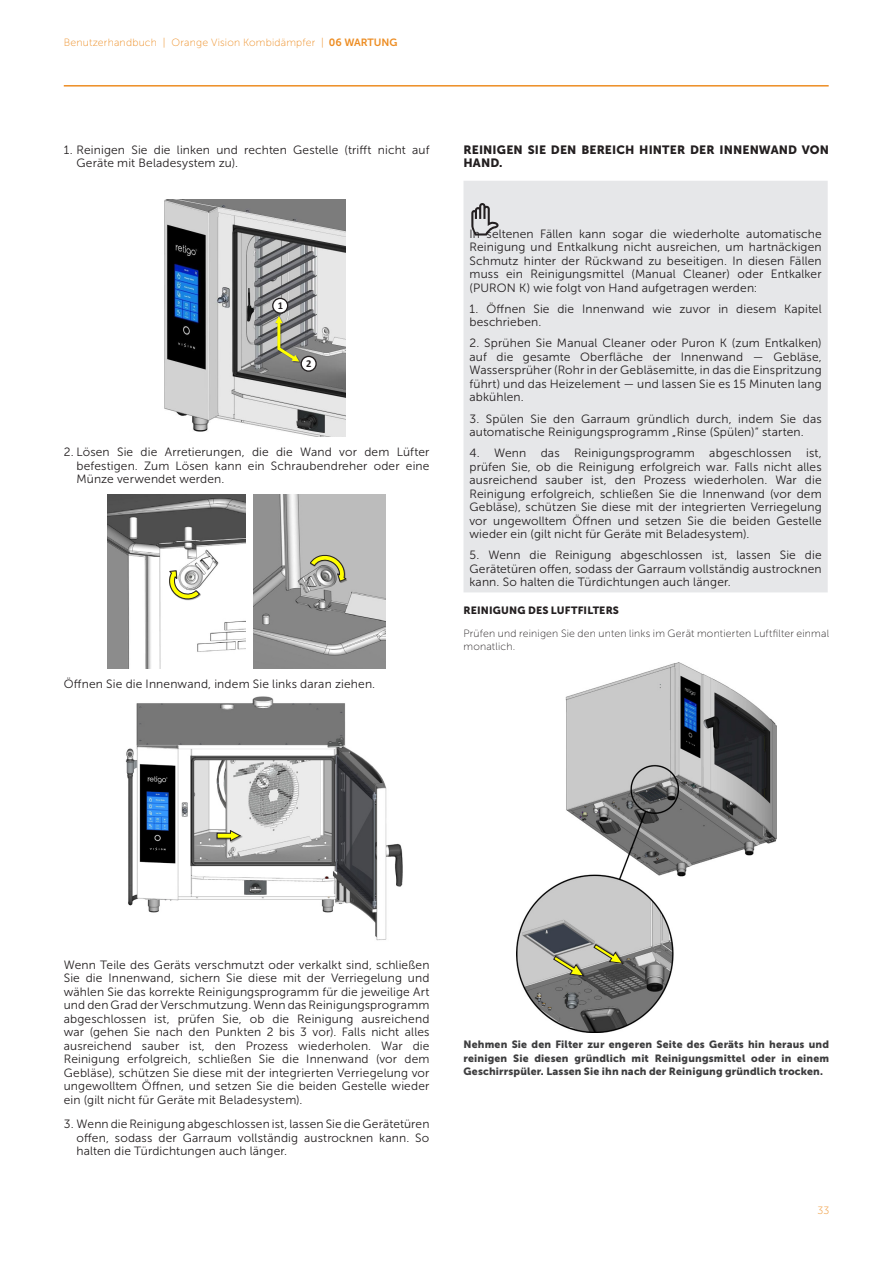
<style>
.page{position:relative;width:893px;height:1263px;background:#fff}
.page>*{position:absolute;margin:0;border:0;box-sizing:border-box;transform-origin:0 0}
.Text{font:12px/13.5px "Museo Sans 300";letter-spacing:.01em;color:#231f20;text-align:justify}
.Text-2{font:12px/13.5px "Museo Sans 900";letter-spacing:.01em;color:#231f20}
.Text-3{font:10.5px/13.5px "Museo Sans 900";letter-spacing:.015em;color:#3e3e3f;text-align:justify}
.Text-4{font:10.5px/12.6px "Museo Sans 100";letter-spacing:.02em;color:#231f20}
.Zahlavi_zapati{font:10.5px "Museo Sans 100";letter-spacing:.02em;color:#ed8d23}
.Text-5{font:10.5px "Museo Sans 900";letter-spacing:.015em;color:#231f20}
.t1{font:700 10.5px "Calibri";color:#231f20}
.s1{font-family:"Museo Sans 700"}
</style>
<div class="page">
<hr style="left:64px;top:85px;width:765px;height:2px;background:#ed8d23">
<img style="left:253px;top:495px;width:133px;height:174px">
<img style="left:108px;top:495px;width:138px;height:174px">
<img style="left:200px;top:570px;width:1px;height:31px">
<svg style="left:168px;top:570px;width:32px;height:31px"></svg>
<img style="left:309px;top:582px;width:39px;height:1px">
<svg style="left:309px;top:553px;width:39px;height:29px"></svg>
<img style="left:125px;top:696px;width:278px;height:245px">
<img style="left:216px;top:829px;width:27px;height:14px">
<svg style="left:216px;top:829px;width:26px;height:13px"></svg>
<img style="left:164px;top:200px;width:181px;height:236px">
<div style="left:273px;top:298px;width:15px;height:15px;background:#fff;border-radius:50%"></div>
<div style="left:272px;top:298px;width:16px;height:16px;border:1px solid #231f20;border-radius:50%"></div>
<div style="left:301px;top:356px;width:15px;height:15px;background:#fff;border-radius:50%"></div>
<div style="left:301px;top:356px;width:16px;height:16px;border:1px solid #231f20;border-radius:50%"></div>
<img style="left:277px;top:346px;width:24px;height:17px">
<svg style="left:275px;top:316px;width:24px;height:46px"></svg>
<div style="left:463px;top:181px;width:365px;height:411px;background:#e6e7e9"></div>
<img style="left:516px;top:662px;width:260px;height:370px">
<img style="left:553px;top:954px;width:33px;height:23px">
<svg style="left:553px;top:955px;width:32px;height:22px"></svg>
<img style="left:593px;top:942px;width:32px;height:22px">
<svg style="left:593px;top:944px;width:31px;height:20px"></svg>
<svg style="left:471px;top:203px;width:28px;height:33px"></svg>
<p class="Zahlavi_zapati" style="left:64px;top:37px;width:335px">Benutzerhandbuch | Orange Vision Kombidämpfer | <span class="s1">06 WARTUNG</span></p>
<p class="Text" style="left:77px;top:143px;width:354px;text-indent:-13px">1. Reinigen Sie die linken und rechten Gestelle (trifft nicht auf<br>Geräte mit Beladesystem zu).</p>
<p class="t1" style="left:278px;top:299px;width:7px">1</p>
<p class="t1" style="left:306px;top:357px;width:7px">2</p>
<p class="Text" style="left:77px;top:445px;width:354px;text-indent:-13px">2. Lösen Sie die Arretierungen, die die Wand vor dem Lüfter befestigen. Zum Lösen kann ein Schraubendreher oder eine Münze verwendet werden.</p>
<p class="Text" style="left:64px;top:677px;width:313px">Öffnen Sie die Innenwand, indem Sie links daran ziehen.</p>
<p class="Text-2" style="left:463px;top:143px;width:367px">REINIGEN SIE DEN BEREICH HINTER DER INNENWAND VON<br>HAND.</p>
<p class="Text" style="left:469px;top:227px;width:354px">In seltenen Fällen kann sogar die wiederholte automatische Reinigung und Entkalkung nicht ausreichen, um hartnäckigen Schmutz hinter der Rückwand zu beseitigen. In diesen Fällen muss ein Reinigungsmittel (Manual Cleaner) oder Entkalker (PURON K) wie folgt von Hand aufgetragen werden:</p>
<p class="Text" style="left:469px;top:302px;width:354px">1. Öffnen Sie die Innenwand wie zuvor in diesem Kapitel beschrieben.</p>
<p class="Text" style="left:469px;top:337px;width:354px">2. Sprühen Sie Manual Cleaner oder Puron K (zum Entkalken) auf die gesamte Oberfläche der Innenwand — Gebläse, Wassersprüher (Rohr in der Gebläsemitte, in das die Einspritzung führt) und das Heizelement — und lassen Sie es 15 Minuten lang abkühlen.</p>
<p class="Text" style="left:469px;top:412px;width:354px">3. Spülen Sie den Garraum gründlich durch, indem Sie das automatische Reinigungsprogramm „Rinse (Spülen)“ starten.</p>
<p class="Text" style="left:469px;top:446px;width:354px">4. Wenn das Reinigungsprogramm abgeschlossen ist, prüfen Sie, ob die Reinigung erfolgreich war. Falls nicht alles ausreichend sauber ist, den Prozess wiederholen. War die Reinigung erfolgreich, schließen Sie die Innenwand (vor dem Gebläse), schützen Sie diese mit der integrierten Verriegelung vor ungewolltem Öffnen und setzen Sie die beiden Gestelle wieder ein (gilt nicht für Geräte mit Beladesystem).</p>
<p class="Text" style="left:469px;top:549px;width:354px">5. Wenn die Reinigung abgeschlossen ist, lassen Sie die Gerätetüren offen, sodass der Garraum vollständig austrocknen kann. So halten die Türdichtungen auch länger.</p>
<p class="Text-5" style="left:463px;top:604px;width:157px">REINIGUNG DES LUFTFILTERS</p>
<p class="Text-4" style="left:463px;top:627px;width:367px">Prüfen und reinigen Sie den unten links im Gerät montierten Luftfilter einmal monatlich.</p>
<p class="Text" style="left:64px;top:958px;width:367px">Wenn Teile des Geräts verschmutzt oder verkalkt sind, schließen Sie die Innenwand, sichern Sie diese mit der Verriegelung und wählen Sie das korrekte Reinigungsprogramm für die jeweilige Art und den Grad der Verschmutzung. Wenn das Reinigungsprogramm abgeschlossen ist, prüfen Sie, ob die Reinigung ausreichend war (gehen Sie nach den Punkten 2 bis 3 vor). Falls nicht alles ausreichend sauber ist, den Prozess wiederholen. War die Reinigung erfolgreich, schließen Sie die Innenwand (vor dem Gebläse), schützen Sie diese mit der integrierten Verriegelung vor ungewolltem Öffnen, und setzen Sie die beiden Gestelle wieder ein (gilt nicht für Geräte mit Beladesystem).</p>
<p class="Text" style="left:77px;top:1117px;width:354px;text-indent:-13px">3. Wenn die Reinigung abgeschlossen ist, lassen Sie die Gerätetüren offen, sodass der Garraum vollständig austrocknen kann. So halten die Türdichtungen auch länger.</p>
<p class="Text-3" style="left:463px;top:1038px;width:367px">Nehmen Sie den Filter zur engeren Seite des Geräts hin heraus und reinigen Sie diesen gründlich mit Reinigungsmittel oder in einem Geschirrspüler. Lassen Sie ihn nach der Reinigung gründlich trocken.</p>
<p class="Zahlavi_zapati" style="left:817px;top:1204px;width:13px">33</p>
</div>
